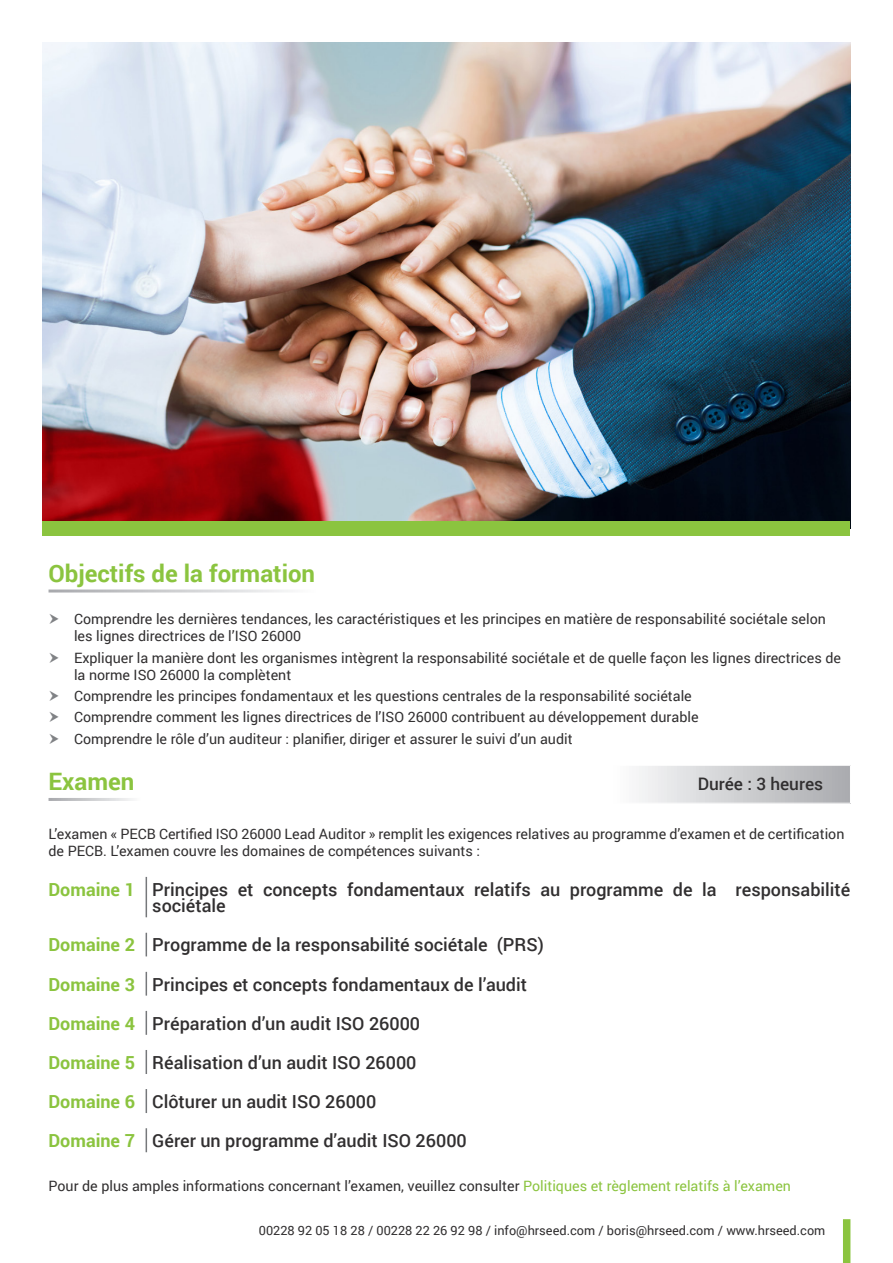
<style>
.page{position:relative;width:893px;height:1263px;background:#fff}
.page>*{position:absolute;margin:0;border:0;box-sizing:border-box;transform-origin:0 0}
.t1{font:700 24px "Roboto";color:#8bc43f}
.t2{font:500 18px/16.5px "Roboto";color:#312f30}
.t3{font:700 18px "Roboto";color:#8bc43f}
.t4{font:500 17.25px "Roboto";color:#312f30}
.Bullet_Points{font:14.25px/17.1px "Roboto";color:#312f30}
.Bullet_Points-2{font:12.75px "Roboto";color:#312f30}
.s1{color:#8bc43f}
</style>
<div class="page">
<img style="left:43px;top:43px;width:807px;height:478px">
<div style="left:843px;top:1219px;width:7px;height:44px;background:#8bc43f"></div>
<div style="left:43px;top:521px;width:807px;height:15px;background:#8bc43f"></div>
<svg style="left:639px;top:766px;width:211px;height:37px;background:#cecfd1"></svg>
<hr style="left:146px;top:877px;width:1px;height:40px;background:#76787b">
<svg style="left:146px;top:932px;width:1px;height:25px"></svg>
<svg style="left:146px;top:972px;width:1px;height:24px"></svg>
<svg style="left:146px;top:1011px;width:1px;height:24px"></svg>
<svg style="left:146px;top:1050px;width:1px;height:24px"></svg>
<svg style="left:146px;top:1089px;width:1px;height:24px"></svg>
<svg style="left:146px;top:1128px;width:1px;height:24px"></svg>
<p class="t1" style="left:49px;top:556px;width:268px">Objectifs de la formation</p>
<p class="Bullet_Points" style="left:74px;top:610px;width:753px">Comprendre les dernières tendances, les caractéristiques et les principes en matière de responsabilité sociétale selon les lignes directrices de l’ISO 26000</p>
<p class="Bullet_Points" style="left:74px;top:648px;width:768px">Expliquer la manière dont les organismes intègrent la responsabilité sociétale et de quelle façon les lignes directrices de la norme ISO 26000 la complètent</p>
<p class="Bullet_Points" style="left:74px;top:687px;width:619px">Comprendre les principes fondamentaux et les questions centrales de la responsabilité sociétale</p>
<p class="Bullet_Points" style="left:74px;top:708px;width:626px">Comprendre comment les lignes directrices de l’ISO 26000 contribuent au développement durable</p>
<p class="Bullet_Points" style="left:74px;top:730px;width:500px">Comprendre le rôle d’un auditeur : planifier, diriger et assurer le suivi d’un audit</p>
<p class="t1" style="left:49px;top:765px;width:87px">Examen</p>
<p class="t4" style="left:698px;top:771px;width:127px">Durée : 3 heures</p>
<p class="Bullet_Points" style="left:49px;top:825px;width:797px;line-height:16.5px">L’examen « PECB Certified ISO 26000 Lead Auditor » remplit les exigences relatives au programme d’examen et de certification de PECB. L’examen couvre les domaines de compétences suivants :</p>
<p class="t3" style="left:49px;top:877px;width:88px">Domaine 1</p>
<p class="t2" style="left:152px;top:880px;width:700px">Principes et concepts fondamentaux relatifs au programme de la responsabilité sociétale</p>
<p class="t3" style="left:49px;top:932px;width:88px">Domaine 2</p>
<p class="t2" style="left:152px;top:936px;width:393px">Programme de la responsabilité sociétale (PRS)</p>
<p class="t3" style="left:49px;top:971px;width:88px">Domaine 3</p>
<p class="t2" style="left:152px;top:975px;width:376px">Principes et concepts fondamentaux de l’audit</p>
<p class="t3" style="left:49px;top:1010px;width:88px">Domaine 4</p>
<p class="t2" style="left:152px;top:1014px;width:269px">Préparation d’un audit ISO 26000</p>
<p class="t3" style="left:49px;top:1050px;width:88px">Domaine 5</p>
<p class="t2" style="left:152px;top:1053px;width:266px">Réalisation d’un audit ISO 26000</p>
<p class="t3" style="left:49px;top:1089px;width:88px">Domaine 6</p>
<p class="t2" style="left:152px;top:1092px;width:226px">Clôturer un audit ISO 26000</p>
<p class="t3" style="left:49px;top:1128px;width:88px">Domaine 7</p>
<p class="t2" style="left:152px;top:1132px;width:316px">Gérer un programme d’audit ISO 26000</p>
<p class="Bullet_Points" style="left:49px;top:1176px;width:744px">Pour de plus amples informations concernant l’examen, veuillez consulter <span class="s1">Politiques et règlement relatifs à l’examen</span></p>
<p class="Bullet_Points-2" style="left:259px;top:1221px;width:568px">00228 92 05 18 28 / 00228 22 26 92 98 / info@hrseed.com / boris@hrseed.com / www.hrseed.com</p>
</div>
